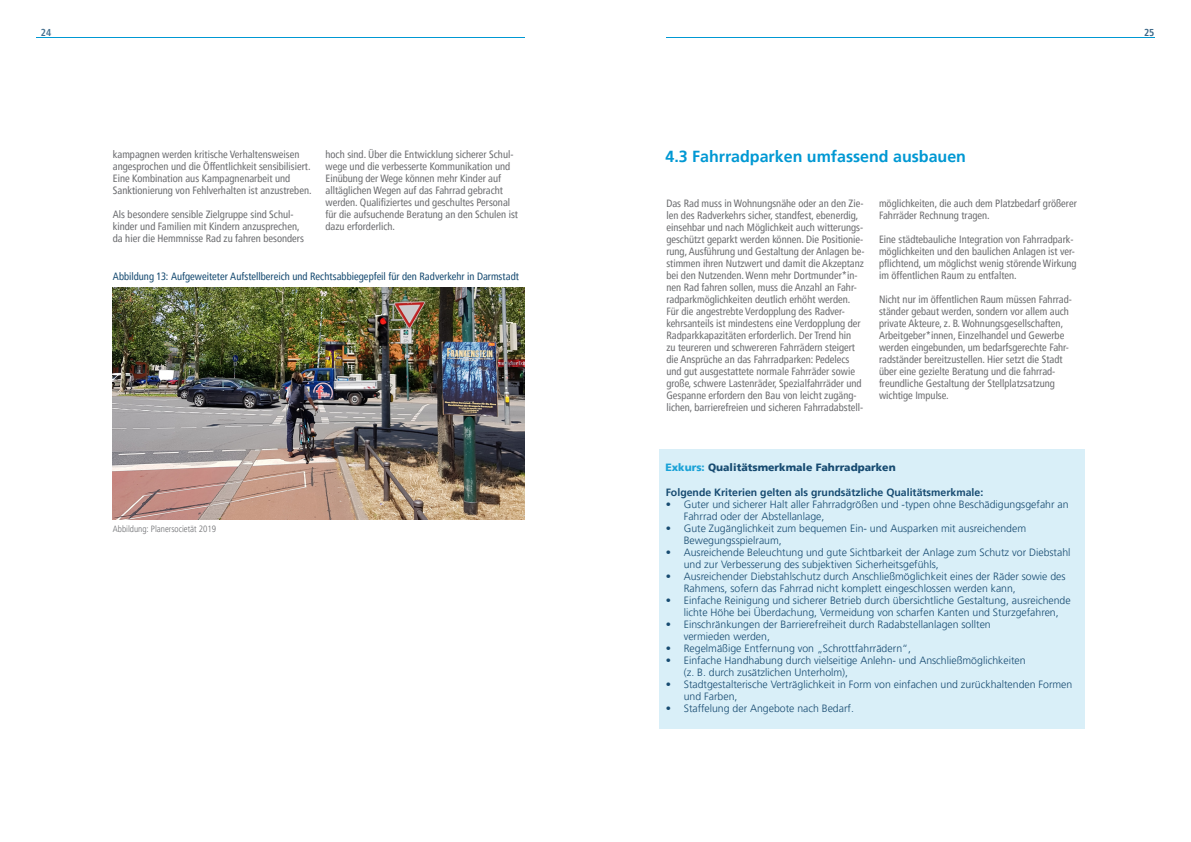
<style>
.page{position:relative;width:1191px;height:842px;background:#fff}
.page>*{position:absolute;margin:0;border:0;box-sizing:border-box;transform-origin:0 0}
.Inhalt_Überschrift_I{font:700 16px "Frutiger LT Pro";color:#0098d3}
.Text{font:condensed 10.5px/12px "Frutiger LT Pro";color:#6c6d70}
.t1{font:300 10.5px/12px "Frutiger LT Pro";color:#174b71}
.Überschrift_Abbildun{font:condensed 10.5px "Frutiger LT Pro";color:#174b71}
.Exkurs_Box_Text{font:700 10.5px "Frutiger LT Pro";color:#174b71}
.Exkurs_Box_Überschri{font:900 10.5px "Frutiger LT Pro";color:#174b71}
.t2{font:700 condensed 10px "Frutiger LT Pro";color:#456f8e}
.t3{font:700 condensed 10px "Frutiger LT Pro";color:#3a6686}
.Quellen{font:300 condensed 9px "Frutiger LT Pro";color:#6c6d70}
.s1{color:#1aa2d7}
</style>
<div class="page">
<hr style="left:36px;top:38px;width:488px;height:1px;background:#0098d3">
<hr style="left:666px;top:37px;width:488px;height:1px;background:#0098d3">
<img style="left:113px;top:288px;width:411px;height:231px">
<div style="left:659px;top:449px;width:425px;height:279px;background:#d9eff8"></div>
<p class="t2" style="left:41px;top:27px;width:12px">24</p>
<p class="t3" style="left:1144px;top:27px;width:12px">25</p>
<p class="Text" style="left:325px;top:148px;width:194px">hoch sind. Über die Entwicklung sicherer Schul&shy;wege und die verbesserte Kommunikation und Einübung der Wege können mehr Kinder auf alltäglichen Wegen auf das Fahrrad gebracht werden. Qualifiziertes und geschultes Personal für die aufsuchende Beratung an den Schulen ist dazu erforderlich.</p>
<p class="Text" style="left:113px;top:148px;width:200px">kampagnen werden kritische Verhaltensweisen angesprochen und die Öffentlichkeit sensibilisiert.<br>Eine Kombination aus Kampagnenarbeit und Sanktionierung von Fehlverhalten ist anzustreben.</p>
<p class="Text" style="left:113px;top:208px;width:182px">Als besondere sensible Zielgruppe sind Schul-</p>
<p class="Text" style="left:113px;top:220px;width:193px">kinder und Familien mit Kindern anzusprechen, da hier die Hemmnisse Rad zu fahren besonders</p>
<p class="Überschrift_Abbildun" style="left:113px;top:270px;width:407px">Abbildung 13: Aufgeweiteter Aufstellbereich und Rechtsabbiegepfeil für den Radverkehr in Darmstadt</p>
<p class="Quellen" style="left:113px;top:523px;width:105px">Abbildung: Planersocietät 2019</p>
<p class="Inhalt_Überschrift_I" style="left:665px;top:147px;width:302px">4.3 Fahrradparken umfassend ausbauen</p>
<p class="Text" style="left:666px;top:198px;width:200px">Das Rad muss in Wohnungsnähe oder an den Zie&shy;len des Radverkehrs sicher, standfest, ebenerdig, einsehbar und nach Möglichkeit auch witterungs&shy;geschützt geparkt werden können. Die Positionie&shy;rung, Ausführung und Gestaltung der Anlagen be&shy;stimmen ihren Nutzwert und damit die Akzeptanz bei den Nutzenden. Wenn mehr Dortmunder*in&shy;nen Rad fahren sollen, muss die Anzahl an Fahr&shy;radparkmöglichkeiten deutlich erhöht werden.<br>Für die angestrebte Verdopplung des Radver&shy;kehrsanteils ist mindestens eine Verdopplung der Radparkkapazitäten erforderlich. Der Trend hin<br>zu teureren und schwereren Fahrrädern steigert die Ansprüche an das Fahrradparken: Pedelecs und gut ausgestattete normale Fahrräder sowie große, schwere Lastenräder, Spezialfahrräder und Gespanne erfordern den Bau von leicht zugäng&shy;lichen, barrierefreien und sicheren Fahrradabstell-</p>
<p class="Text" style="left:879px;top:198px;width:199px">möglichkeiten, die auch dem Platzbedarf größerer<br>Fahrräder Rechnung tragen.</p>
<p class="Text" style="left:879px;top:234px;width:199px">Eine städtebauliche Integration von Fahrradpark&shy;möglichkeiten und den baulichen Anlagen ist ver&shy;pflichtend, um möglichst wenig störende Wirkung im öffentlichen Raum zu entfalten.</p>
<p class="Text" style="left:879px;top:294px;width:194px">Nicht nur im öffentlichen Raum müssen Fahrrad&shy;ständer gebaut werden, sondern vor allem auch private Akteure, z. B. Wohnungsgesellschaften, Arbeitgeber*innen, Einzelhandel und Gewerbe werden eingebunden, um bedarfsgerechte Fahr&shy;radständer bereitzustellen. Hier setzt die Stadt über eine gezielte Beratung und die fahrrad&shy;freundliche Gestaltung der Stellplatzsatzung wichtige Impulse.</p>
<p class="Exkurs_Box_Überschri" style="left:665px;top:461px;width:232px"><span class="s1">Exkurs:</span> Qualitätsmerkmale Fahrradparken</p>
<p class="Exkurs_Box_Text" style="left:665px;top:486px;width:319px">Folgende Kriterien gelten als grundsätzliche Qualitätsmerkmale:</p>
<p class="t1" style="left:683px;top:498px;width:386px;text-indent:-18px">• Guter und sicherer Halt aller Fahrradgrößen und -typen ohne Beschädigungsgefahr an<br>Fahrrad oder der Abstellanlage,</p>
<p class="t1" style="left:683px;top:522px;width:344px;text-indent:-18px">• Gute Zugänglichkeit zum bequemen Ein- und Ausparken mit ausreichendem<br>Bewegungsspielraum,</p>
<p class="t1" style="left:683px;top:546px;width:388px;text-indent:-18px">• Ausreichende Beleuchtung und gute Sichtbarkeit der Anlage zum Schutz vor Diebstahl und zur Verbesserung des subjektiven Sicherheitsgefühls,</p>
<p class="t1" style="left:683px;top:570px;width:383px;text-indent:-18px">• Ausreichender Diebstahlschutz durch Anschließmöglichkeit eines der Räder sowie des<br>Rahmens, sofern das Fahrrad nicht komplett eingeschlossen werden kann,</p>
<p class="t1" style="left:665px;top:594px;width:406px;text-align:center">• Einfache Reinigung und sicherer Betrieb durch übersichtliche Gestaltung, ausreichende lichte Höhe bei Überdachung, Vermeidung von scharfen Kanten und Sturzgefahren,</p>
<p class="t1" style="left:683px;top:618px;width:308px;text-indent:-18px">• Einschränkungen der Barrierefreiheit durch Radabstellanlagen sollten vermieden werden,</p>
<p class="t1" style="left:665px;top:642px;width:247px">• Regelmäßige Entfernung von „Schrottfahrrädern“,</p>
<p class="t1" style="left:683px;top:654px;width:343px;text-indent:-18px">• Einfache Handhabung durch vielseitige Anlehn- und Anschließmöglichkeiten (z. B. durch zusätzlichen Unterholm),</p>
<p class="t1" style="left:683px;top:678px;width:390px;text-indent:-18px">• Stadtgestalterische Verträglichkeit in Form von einfachen und zurückhaltenden Formen und Farben,</p>
<p class="t1" style="left:665px;top:702px;width:190px">• Staffelung der Angebote nach Bedarf.</p>
</div>
